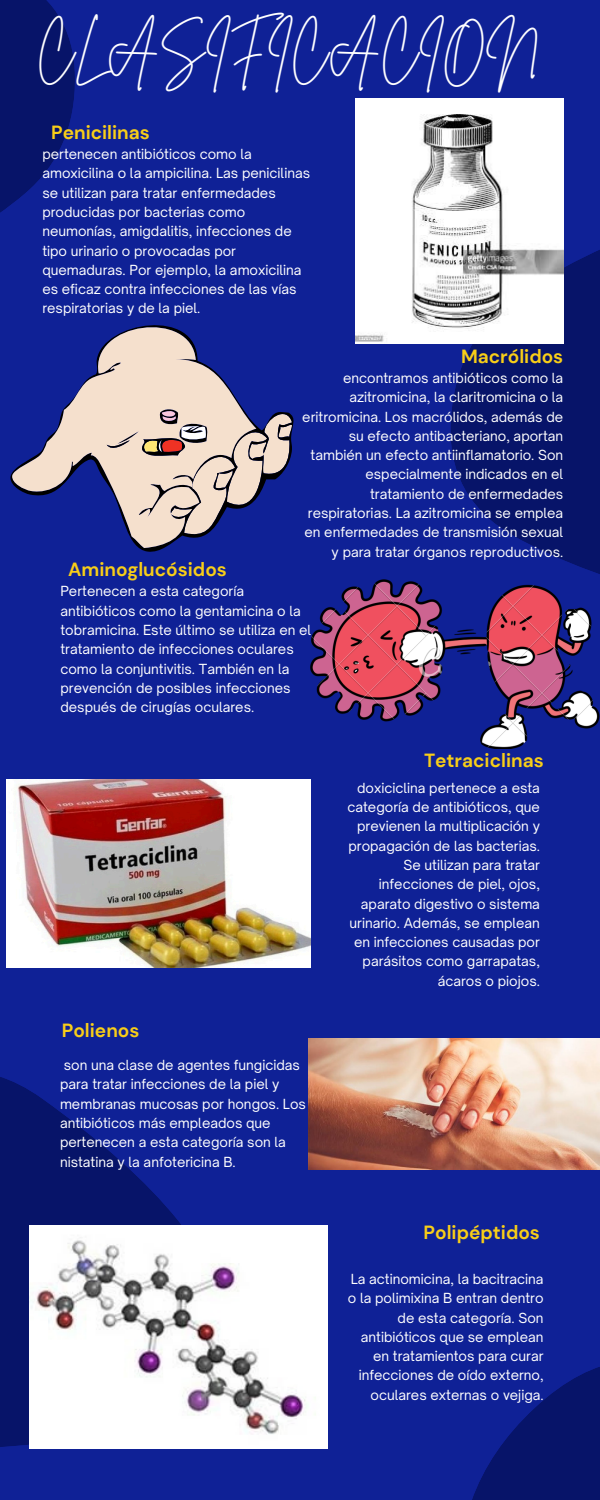
<style>
.page{position:relative;width:600px;height:1500px;background:#0f2196}
.page>*{position:absolute;margin:0;border:0;box-sizing:border-box;transform-origin:0 0}
.t1{font:48px "Brittany Signature";color:#fff}
.t2{font:700 19px "DM Sans";color:#f8ce18}
.t3{font:13.3px/19.3px "Open Sauce One";color:#fff}
</style>
<div class="page">
<svg style="left:451px;top:250px;width:149px;height:324px;fill:#071469"></svg>
<svg style="left:0;top:0;width:75px;height:213px"></svg>
<svg style="left:472px;top:1367px;width:128px;height:133px"></svg>
<svg style="left:0;top:1077px;width:181px;height:372px;fill:#071469"></svg>
<svg style="left:11px;top:325px;width:229px;height:223px"></svg>
<svg style="left:107px;top:404px;width:185px;height:134px"></svg>
<img style="left:355px;top:98px;width:209px;height:246px">
<img style="left:310px;top:579px;width:290px;height:170px">
<img style="left:6px;top:779px;width:304px;height:189px">
<img style="left:309px;top:1039px;width:291px;height:130px">
<img style="left:30px;top:1225px;width:298px;height:224px">
<p class="t1" style="left:37px;top:18px;width:505px">CLASIFICACION</p>
<p class="t2" style="left:51px;top:120px;width:100px">Penicilinas</p>
<h2 class="t3" style="left:42px;top:144px;width:269px">pertenecen antibióticos como la amoxicilina o la ampicilina. Las penicilinas se utilizan para tratar enfermedades producidas por bacterias como neumonías, amigdalitis, infecciones de tipo urinario o provocadas por quemaduras. Por ejemplo, la amoxicilina es eficaz contra infecciones de las vías respiratorias y de la piel.</h2>
<p class="t2" style="left:461px;top:344px;width:104px">Macrólidos</p>
<p class="t3" style="left:302px;top:368px;width:263px;text-align:right">encontramos antibióticos como la azitromicina, la claritromicina o la eritromicina. Los macrólidos, además de su efecto antibacteriano, aportan también un efecto antiinflamatorio. Son especialmente indicados en el tratamiento de enfermedades respiratorias. La azitromicina se emplea en enfermedades de transmisión sexual y para tratar órganos reproductivos.</p>
<p class="t2" style="left:68px;top:557px;width:160px">Aminoglucósidos</p>
<h2 class="t3" style="left:60px;top:582px;width:252px">Pertenecen a esta categoría antibióticos como la gentamicina o la tobramicina. Este último se utiliza en el tratamiento de infecciones oculares como la conjuntivitis. También en la prevención de posibles infecciones después de cirugías oculares.</h2>
<p class="t2" style="left:62px;top:1018px;width:79px">Polienos</p>
<p class="t3" style="left:60px;top:1055px;width:247px">son una clase de agentes fungicidas para tratar infecciones de la piel y membranas mucosas por hongos. Los antibióticos más empleados que pertenecen a esta categoría son la nistatina y la anfotericina B.</p>
<p class="t2" style="left:424px;top:748px;width:121px">Tetraciclinas</p>
<h2 class="t3" style="left:347px;top:778px;width:194px;text-align:right">doxiciclina pertenece a esta categoría de antibióticos, que previenen la multiplicación y propagación de las bacterias.<br>Se utilizan para tratar infecciones de piel, ojos, aparato digestivo o sistema urinario. Además, se emplean en infecciones causadas por parásitos como garrapatas, ácaros o piojos.</h2>
<h2 class="t2" style="left:424px;top:1221px;width:118px">Polipéptidos</h2>
<p class="t3" style="left:348px;top:1269px;width:197px;text-align:right">La actinomicina, la bacitracina o la polimixina B entran dentro de esta categoría. Son antibióticos que se emplean en tratamientos para curar infecciones de oído externo, oculares externas o vejiga.</p>
</div>
